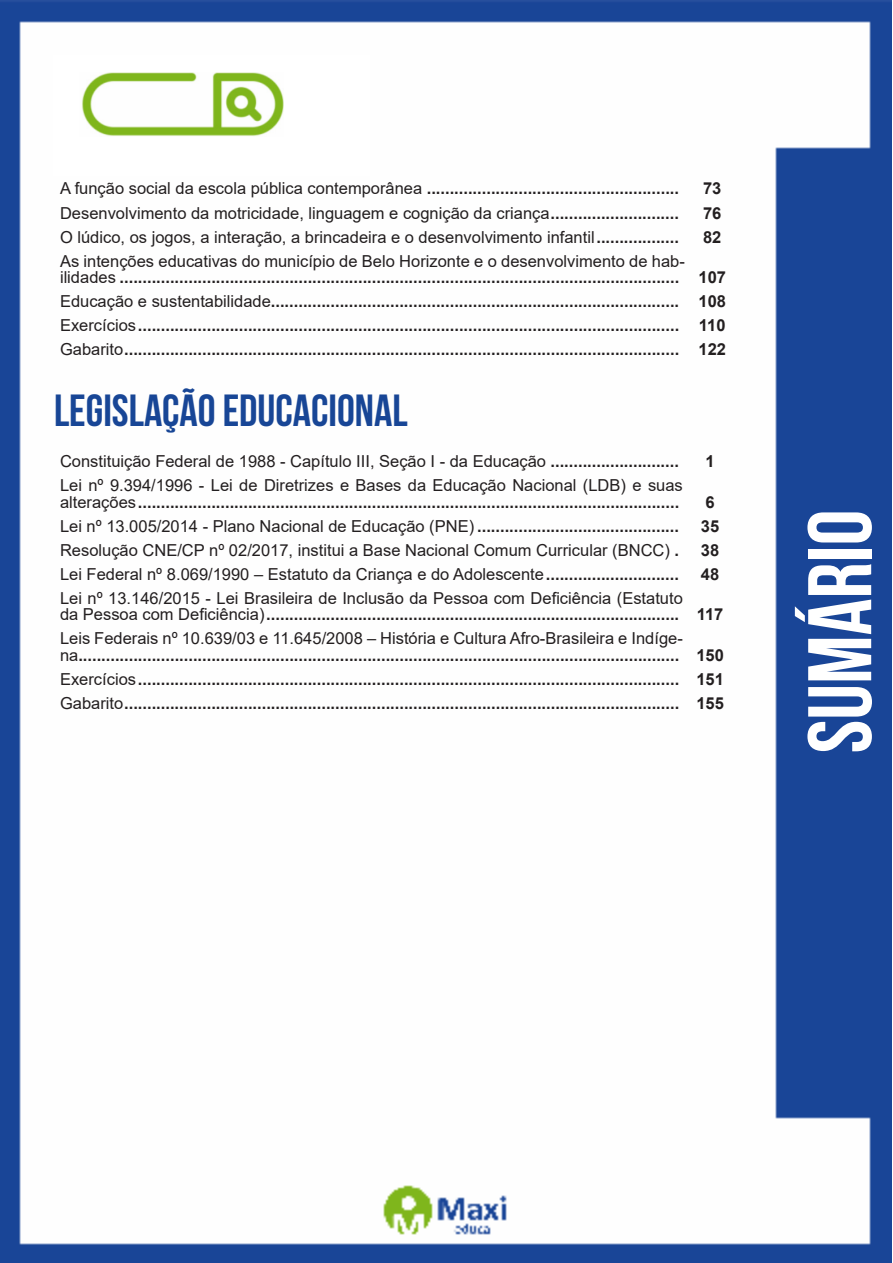
<style>
.page{position:relative;width:893px;height:1263px;background:#fff}
.page>*{position:absolute;margin:0;border:0;box-sizing:border-box;transform-origin:0 0}
.t1{font:700 90px "Bebas Neue";color:#fff}
.t2{font:700 45px "Bebas Neue";color:#184696}
.ALTERNATIVAS{font:700 16.5px/16.5px "Arial";color:#231f20}
.ALTERNATIVAS-2{font:16.5px/16.5px "Arial";color:#231f20}
.INDICE{font:700 16.5px "Arial";color:#231f20}
.s1{font-weight:400}
.s2{font-weight:700}
</style>
<div class="page">
<img style="left:0;top:0;width:892px;height:1263px">
<div style="left:53px;top:55px;width:317px;height:121px;background:#fff"></div>
<img style="left:82px;top:72px;width:201px;height:64px">
<p class="ALTERNATIVAS" style="left:60px;top:181px;width:621px"><span class="s1">A função social da escola pública contemporânea</span> .......................................................</p>
<p class="INDICE" style="left:703px;top:177px;width:20px">73</p>
<p class="ALTERNATIVAS-2" style="left:60px;top:204px;width:620px">Desenvolvimento da motricidade, linguagem e cognição da criança<span class="s2">............................</span></p>
<p class="INDICE" style="left:703px;top:201px;width:20px">76</p>
<p class="ALTERNATIVAS-2" style="left:60px;top:228px;width:620px">O lúdico, os jogos, a interação, a brincadeira e o desenvolvimento infantil<span class="s2">..................</span></p>
<p class="INDICE" style="left:703px;top:225px;width:20px">82</p>
<p class="ALTERNATIVAS" style="left:60px;top:253px;width:626px"><span class="s1">As intenções educativas do município de Belo Horizonte e o desenvolvimento de hab&shy;ilidades</span> ..........................................................................................................................</p>
<p class="INDICE" style="left:698px;top:266px;width:29px">107</p>
<p class="ALTERNATIVAS" style="left:60px;top:293px;width:621px"><span class="s1">Educação e sustentabilidade</span>.........................................................................................</p>
<p class="INDICE" style="left:698px;top:290px;width:29px">108</p>
<p class="ALTERNATIVAS" style="left:60px;top:317px;width:621px"><span class="s1">Exercícios</span>......................................................................................................................</p>
<p class="INDICE" style="left:699px;top:314px;width:28px">110</p>
<p class="ALTERNATIVAS" style="left:60px;top:341px;width:621px"><span class="s1">Gabarito</span>.........................................................................................................................</p>
<p class="INDICE" style="left:698px;top:338px;width:29px">122</p>
<p class="t2" style="left:54px;top:386px;width:355px">LEGISLAÇÃO EDUCACIONAL</p>
<p class="ALTERNATIVAS-2" style="left:60px;top:453px;width:620px">Constituição Federal de 1988 - Capítulo III, Seção I - da Educação <span class="s2">............................</span></p>
<p class="INDICE" style="left:705px;top:450px;width:11px">1</p>
<p class="ALTERNATIVAS" style="left:60px;top:477px;width:624px"><span class="s1">Lei nº 9.394/1996 - Lei de Diretrizes e Bases da Educação Nacional (LDB) e suas alterações</span>......................................................................................................................</p>
<p class="INDICE" style="left:705px;top:490px;width:11px">6</p>
<p class="ALTERNATIVAS-2" style="left:60px;top:517px;width:620px">Lei nº 13.005/2014 - Plano Nacional de Educação (PNE) <span class="s2">............................................</span></p>
<p class="INDICE" style="left:701px;top:514px;width:20px">35</p>
<p class="ALTERNATIVAS-2" style="left:60px;top:541px;width:620px">Resolução CNE/CP nº 02/2017, institui a Base Nacional Comum Curricular (BNCC) <span class="s2">.</span></p>
<p class="INDICE" style="left:701px;top:538px;width:20px">38</p>
<p class="ALTERNATIVAS-2" style="left:60px;top:565px;width:620px">Lei Federal nº 8.069/1990 – Estatuto da Criança e do Adolescente<span class="s2">.............................</span></p>
<p class="INDICE" style="left:701px;top:562px;width:20px">48</p>
<p class="ALTERNATIVAS-2" style="left:60px;top:589px;width:624px">Lei nº 13.146/2015 - Lei Brasileira de Inclusão da Pessoa com Deficiência (Estatuto da Pessoa com Deficiência)<span class="s2">..........................................................................................</span></p>
<p class="INDICE" style="left:697px;top:603px;width:28px">117</p>
<p class="ALTERNATIVAS" style="left:60px;top:630px;width:624px"><span class="s1">Leis Federais nº 10.639/03 e 11.645/2008 – História e Cultura Afro-Brasileira e Indíge&shy;na</span>...................................................................................................................................</p>
<p class="INDICE" style="left:696px;top:643px;width:29px">150</p>
<p class="ALTERNATIVAS" style="left:60px;top:671px;width:621px"><span class="s1">Exercícios</span>......................................................................................................................</p>
<p class="INDICE" style="left:696px;top:667px;width:29px">151</p>
<p class="ALTERNATIVAS" style="left:60px;top:695px;width:621px"><span class="s1">Gabarito</span>.........................................................................................................................</p>
<p class="INDICE" style="left:696px;top:691px;width:29px">155</p>
<h1 class="t1" style="left:791px;top:753px;width:245px;rotate:-90deg">SUMÁRIO</h1>
</div>
